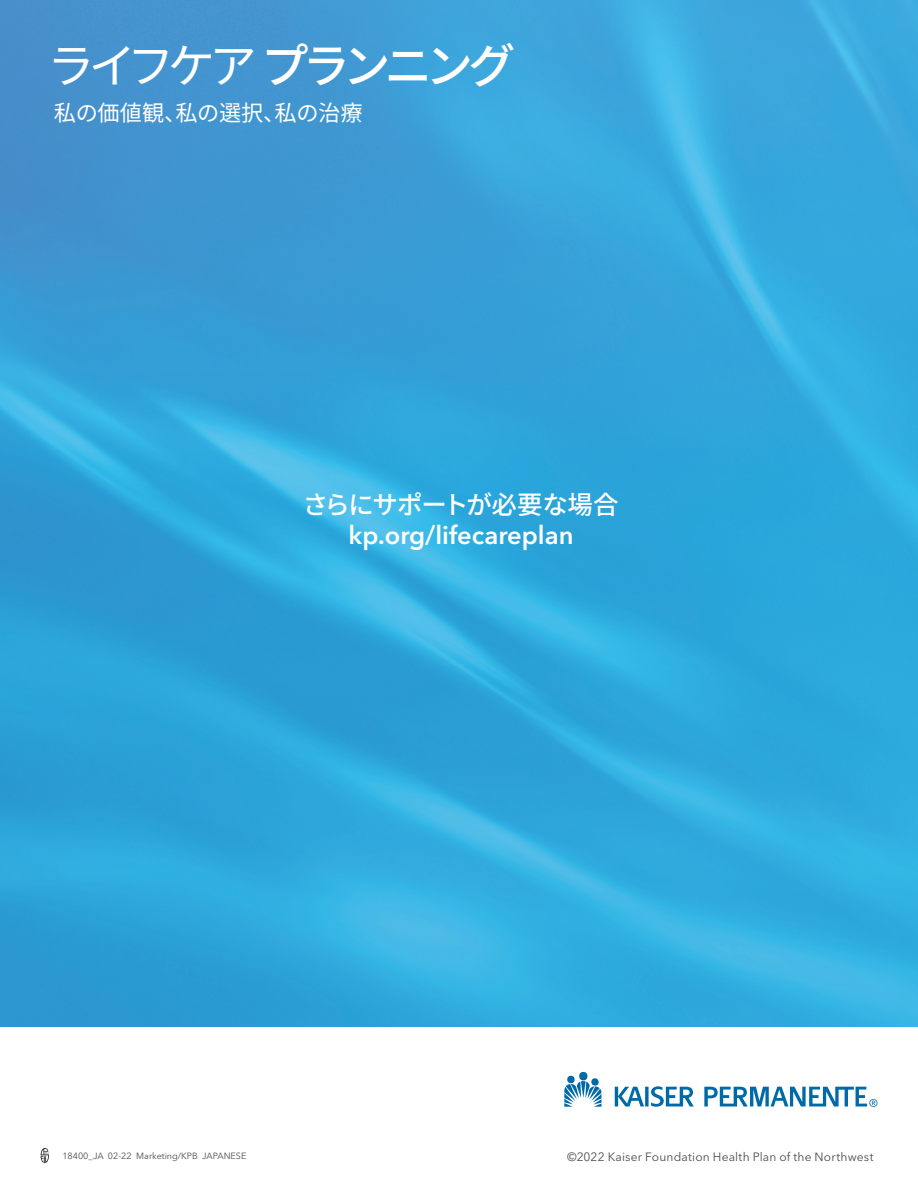
<style>
.page{position:relative;width:918px;height:1188px;background:#fff}
.page>*{position:absolute;margin:0;border:0;box-sizing:border-box;transform-origin:0 0}
.t1{font:500 47.25px "Noto Sans CJ Kjp";letter-spacing:-.125em;color:#fff}
.t2{font:600 25.5px/30.6px "Avenir Next LT Pro";color:#fff;text-align:center}
.t3{font:22.2px "Noto Sans CJ Kjp";letter-spacing:-.015em;color:#fff}
.t4{font:12px "Avenir Next LT Pro";letter-spacing:.015em;color:#4d4d4f}
.t5{font:9px "Avenir Next LT Pro";color:#4d4d4f}
.s1{font-weight:400}
.s2{font-family:"Noto Sans CJ Kjp";font-weight:500}
</style>
<div class="page">
<img style="left:0;top:0;width:918px;height:1027px">
<svg style="left:564px;top:1075px;width:38px;height:32px"></svg>
<div style="left:579px;top:1072px;width:9px;height:9px;background:#0069a7;border-radius:50%"></div>
<svg style="left:645px;top:1087px;width:4px;height:20px"></svg>
<svg style="left:615px;top:1087px;width:29px;height:20px"></svg>
<svg style="left:651px;top:1086px;width:43px;height:21px"></svg>
<svg style="left:704px;top:1087px;width:173px;height:20px"></svg>
<svg style="left:40px;top:1148px;width:9px;height:15px"></svg>
<p class="t1" style="left:48px;top:40px;width:469px"><span class="s1">ライフケア</span>プランニング</p>
<p class="t3" style="left:54px;top:101px;width:310px">私の価値観、私の選択、私の治療</p>
<p class="t2" style="left:303px;top:490px;width:317px"><span class="s2">さらにサポートが必要な場合</span>kp.org/lifecareplan</p>
<p class="t5" style="left:62px;top:1150px;width:185px">18400_JA 02-22 Marketing/KPB JAPANESE</p>
<p class="t4" style="left:567px;top:1150px;width:308px">©2022 Kaiser Foundation Health Plan of the Northwest</p>
</div>
